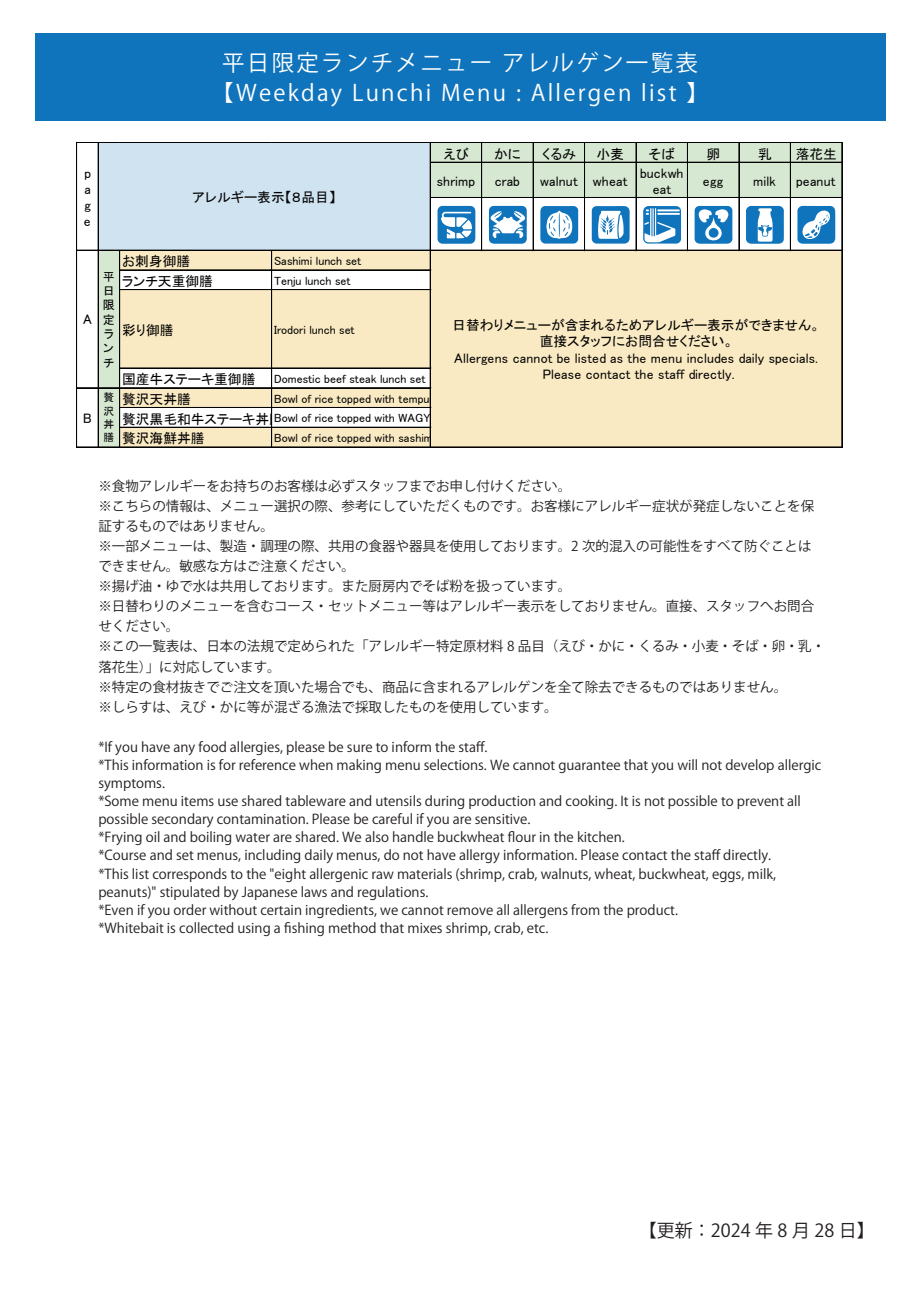
<style>
.page{position:relative;width:919px;height:1289px;background:#fff}
.page>*{position:absolute;margin:0;border:0;box-sizing:border-box;transform-origin:0 0}
.t1{font:22.5px/29.7px "Koz Go Pr 6 N";letter-spacing:.1em;color:#fff;text-align:center}
.t2{font:18px "Koz Go Pr 6 N";color:#231f20}
.t3{font:13.8px/16.2px "MS P Gothic";letter-spacing:.005em;color:#030303;text-align:center}
.t4{font:13.5px/20.1px "Koz Go Pr 6 N";color:#231f20}
.t5{font:12px/14.4px "MS P Gothic";color:#030303}
.t6{font:10.8px/13.2px "MS P Gothic";color:#030303;text-align:justify}
.s1{font-size:13.8px}
</style>
<div class="page">
<div style="left:35px;top:34px;width:850px;height:87px;background:#1074bc"></div>
<div style="left:98px;top:143px;width:333px;height:55px;background:#d0e3f1"></div>
<div style="left:430px;top:143px;width:412px;height:55px;background:#d6e7d2"></div>
<div style="left:98px;top:197px;width:333px;height:54px;background:#d0e3f1"></div>
<div style="left:98px;top:250px;width:22px;height:20px;background:#d6e7d2"></div>
<div style="left:120px;top:250px;width:722px;height:20px;background:#faeac3"></div>
<div style="left:98px;top:270px;width:22px;height:20px;background:#d6e7d2"></div>
<div style="left:430px;top:270px;width:412px;height:20px;background:#faeac3"></div>
<div style="left:98px;top:289px;width:22px;height:79px;background:#d6e7d2"></div>
<div style="left:120px;top:289px;width:722px;height:79px;background:#faeac3"></div>
<div style="left:98px;top:368px;width:22px;height:20px;background:#d6e7d2"></div>
<div style="left:430px;top:368px;width:412px;height:20px;background:#faeac3"></div>
<div style="left:98px;top:388px;width:22px;height:20px;background:#d6e7d2"></div>
<div style="left:120px;top:388px;width:722px;height:20px;background:#faeac3"></div>
<div style="left:98px;top:407px;width:22px;height:21px;background:#d6e7d2"></div>
<div style="left:430px;top:407px;width:412px;height:21px;background:#faeac3"></div>
<div style="left:98px;top:427px;width:22px;height:20px;background:#d6e7d2"></div>
<div style="left:120px;top:427px;width:722px;height:20px;background:#faeac3"></div>
<hr style="left:77px;top:142px;width:765px;height:1px;background:#030303">
<hr style="left:431px;top:162px;width:411px;height:1px;background:#030303">
<hr style="left:431px;top:197px;width:411px;height:1px;background:#030303">
<hr style="left:77px;top:250px;width:765px;height:1px;background:#030303">
<hr style="left:120px;top:269px;width:311px;height:1px;background:#030303">
<hr style="left:120px;top:270px;width:311px;height:1px;background:#030303">
<hr style="left:120px;top:289px;width:311px;height:1px;background:#030303">
<hr style="left:120px;top:368px;width:311px;height:1px;background:#030303">
<hr style="left:77px;top:387px;width:354px;height:1px;background:#030303">
<hr style="left:77px;top:388px;width:354px;height:1px;background:#030303">
<hr style="left:120px;top:407px;width:311px;height:1px;background:#030303">
<hr style="left:120px;top:427px;width:311px;height:1px;background:#030303">
<hr style="left:76px;top:142px;width:1px;height:305px;background:#030303">
<hr style="left:77px;top:142px;width:1px;height:305px;background:#030303">
<hr style="left:98px;top:143px;width:1px;height:304px;background:#030303">
<hr style="left:119px;top:251px;width:1px;height:196px;background:#030303">
<hr style="left:120px;top:251px;width:1px;height:196px;background:#030303">
<hr style="left:271px;top:251px;width:1px;height:196px;background:#030303">
<hr style="left:430px;top:143px;width:1px;height:304px;background:#030303">
<hr style="left:481px;top:143px;width:1px;height:108px;background:#030303">
<hr style="left:533px;top:143px;width:1px;height:108px;background:#030303">
<hr style="left:584px;top:143px;width:1px;height:108px;background:#030303">
<hr style="left:635px;top:143px;width:1px;height:108px;background:#030303">
<hr style="left:636px;top:143px;width:1px;height:108px;background:#030303">
<hr style="left:687px;top:143px;width:1px;height:108px;background:#030303">
<hr style="left:738px;top:143px;width:1px;height:108px;background:#030303">
<hr style="left:790px;top:143px;width:1px;height:108px;background:#030303">
<hr style="left:77px;top:446px;width:765px;height:1px;background:#030303">
<hr style="left:77px;top:447px;width:765px;height:1px;background:#030303">
<hr style="left:841px;top:143px;width:1px;height:304px;background:#030303">
<svg style="left:437px;top:206px;width:38px;height:38px"></svg>
<svg style="left:489px;top:206px;width:38px;height:38px"></svg>
<svg style="left:540px;top:206px;width:38px;height:38px"></svg>
<svg style="left:591px;top:206px;width:38px;height:37px"></svg>
<svg style="left:643px;top:206px;width:38px;height:38px"></svg>
<svg style="left:694px;top:206px;width:38px;height:38px"></svg>
<svg style="left:746px;top:206px;width:37px;height:38px"></svg>
<svg style="left:797px;top:206px;width:38px;height:38px"></svg>
<h1 class="t1" style="left:211px;top:49px;width:499px">平日限定ランチメニュー アレルゲン一覧表【Weekday Lunchi Menu : Allergen list 】</h1>
<p class="t3" style="left:84px;top:165px;width:9px;text-align:justify">p a g e</p>
<p class="t3" style="left:83px;top:311px;width:10px">A</p>
<p class="t3" style="left:83px;top:410px;width:10px">B</p>
<p class="t3" style="left:193px;top:189px;width:145px">アレルギー表示【８品目】</p>
<p class="t3" style="left:443px;top:145px;width:27px">えび</p>
<p class="t3" style="left:494px;top:145px;width:28px">かに</p>
<p class="t3" style="left:542px;top:145px;width:36px">くるみ</p>
<p class="t3" style="left:596px;top:145px;width:29px">小麦</p>
<p class="t3" style="left:648px;top:145px;width:28px">そば</p>
<p class="t3" style="left:706px;top:145px;width:15px">卵</p>
<p class="t3" style="left:758px;top:145px;width:15px">乳</p>
<p class="t3" style="left:795px;top:145px;width:43px">落花生</p>
<p class="t3" style="left:436px;top:173px;width:40px">shrimp</p>
<p class="t3" style="left:494px;top:173px;width:27px">crab</p>
<p class="t3" style="left:540px;top:173px;width:89px">walnut wheat</p>
<p class="t3" style="left:640px;top:165px;width:45px">buckwh eat</p>
<p class="t3" style="left:703px;top:173px;width:22px">egg</p>
<p class="t3" style="left:753px;top:173px;width:24px">milk</p>
<p class="t3" style="left:796px;top:173px;width:41px">peanut</p>
<p class="t5" style="left:103px;top:269px;width:13px;text-align:justify">平日限定ランチ</p>
<p class="t6" style="left:103px;top:391px;width:12px">贅沢丼膳</p>
<p class="t3" style="left:122px;top:253px;width:70px">お刺身御膳</p>
<p class="t5" style="left:274px;top:253px;width:89px">Sashimi lunch set</p>
<p class="t3" style="left:122px;top:273px;width:92px">ランチ天重御膳</p>
<p class="t5" style="left:274px;top:273px;width:78px">Tenju lunch set</p>
<p class="t3" style="left:122px;top:322px;width:53px">彩り御膳</p>
<p class="t5" style="left:274px;top:322px;width:82px">Irodori lunch set</p>
<p class="t3" style="left:122px;top:371px;width:135px">国産牛ステーキ重御膳</p>
<p class="t5" style="left:274px;top:371px;width:153px">Domestic beef steak lunch set</p>
<p class="t3" style="left:122px;top:391px;width:70px">贅沢天丼膳</p>
<p class="t3" style="left:452px;top:317px;width:369px">日替わりメニューが含まれるためアレルギー表示ができません。直接スタッフにお問合せください。<br>Allergens cannot be listed as the menu includes daily specials.<br>Please contact the staff directly.</p>
<p class="t5" style="left:122px;top:388px;width:368px;line-height:19.8px;text-indent:152px">Bowl of rice topped with tempura set<br><span class="s1">贅沢黒毛和牛ステーキ丼膳</span>Bowl of rice topped with WAGYU steak set</p>
<p class="t3" style="left:122px;top:430px;width:84px">贅沢海鮮丼膳</p>
<p class="t5" style="left:274px;top:430px;width:182px">Bowl of rice topped with sashimi set</p>
<p class="t4" style="left:98px;top:476px;width:728px">※食物アレルギーをお持ちのお客様は必ずスタッフまでお申し付けください。<br>※こちらの情報は、メニュー選択の際、参考にしていただくものです。お客様にアレルギー症状が発症しないことを保証するものではありません。<br>※一部メニューは、製造・調理の際、共用の食器や器具を使用しております。2 次的混入の可能性をすべて防ぐことはできません。敏感な方はご注意ください。<br>※揚げ油・ゆで水は共用しております。また厨房内でそば粉を扱っています。<br>※日替わりのメニューを含むコース・セットメニュー等はアレルギー表示をしておりません。直接、スタッフへお問合せください。<br>※この一覧表は、日本の法規で定められた「アレルギー特定原材料 8 品目（えび・かに・くるみ・小麦・そば・卵・乳・落花生）」に対応しています。<br>※特定の食材抜きでご注文を頂いた場合でも、商品に含まれるアレルゲンを全て除去できるものではありません。<br>※しらすは、えび・かに等が混ざる漁法で採取したものを使用しています。</p>
<p class="t4" style="left:98px;top:738px;width:724px;line-height:18.1px">*If you have any food allergies, please be sure to inform the staff.<br>*This information is for reference when making menu selections. We cannot guarantee that you will not develop allergic symptoms.<br>*Some menu items use shared tableware and utensils during production and cooking. It is not possible to prevent all possible secondary contamination. Please be careful if you are sensitive.<br>*Frying oil and boiling water are shared. We also handle buckwheat flour in the kitchen.<br>*Course and set menus, including daily menus, do not have allergy information. Please contact the staff directly.<br>*This list corresponds to the "eight allergenic raw materials (shrimp, crab, walnuts, wheat, buckwheat, eggs, milk, peanuts)" stipulated by Japanese laws and regulations.<br>*Even if you order without certain ingredients, we cannot remove all allergens from the product.<br>*Whitebait is collected using a fishing method that mixes shrimp, crab, etc.</p>
<h2 class="t2" style="left:638px;top:1220px;width:237px">【更新：2024 年 8 月 28 日】</h2>
</div>
